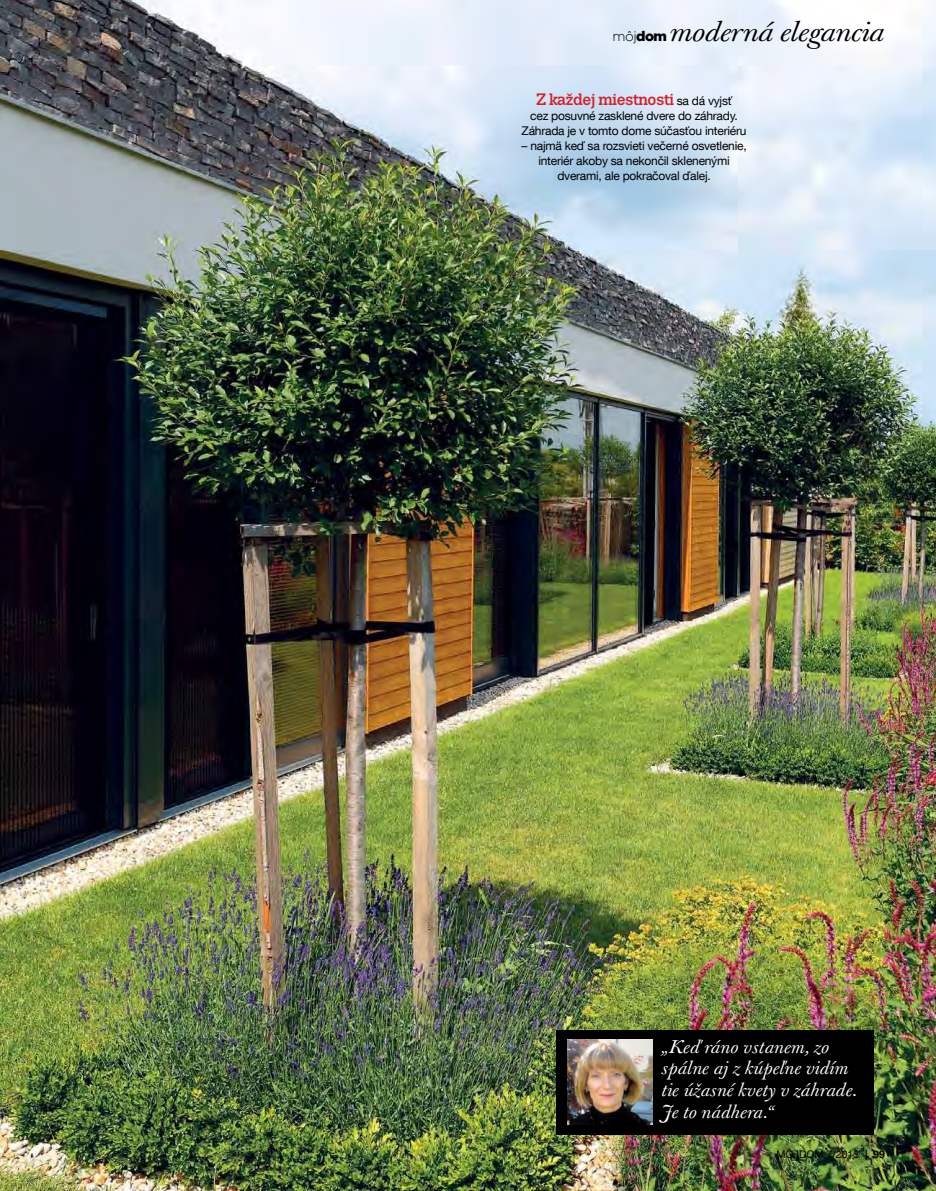
<style>
.page{position:relative;width:936px;height:1191px;background:#fff}
.page>*{position:absolute;margin:0;border:0;box-sizing:border-box;transform-origin:0 0}
.t1{font:italic 27px "Baskerville 120 Pro";letter-spacing:-.02em;color:#000;scale:1.25 1}
.t2{font:italic 18px/21.6px "Baskerville 120 Pro";color:#fff;scale:1.15 1}
.t3{font:500 16.5px "Trivia Slab";letter-spacing:-.02em;color:#d2232a}
.t4{font:12px/15px "Helvetica Neue LT Com";letter-spacing:-.02em;color:#000;text-align:center}
.t5{font:10.5px "Helvetica Neue LT Com";color:#000}
.s1{font-family:"Gotham";font-weight:300;font-style:normal;font-size:13.8px}
.s2{font-family:"Gotham";font-weight:900;font-style:normal;font-size:13.8px}
.s3{font-family:"Helvetica Neue LT Com";font-weight:400;font-size:12px;color:#000}
.s4{font-weight:700}
</style>
<div class="page">
<img style="left:0;top:0;width:935px;height:1191px">
<div style="left:556px;top:1030px;width:317px;height:105px;background:#000"></div>
<img style="left:567px;top:1039px;width:85px;height:85px">
<h1 class="t1" style="left:612px;top:14px;width:219px"><span class="s1">môj</span><span class="s2">dom</span> moderná elegancia</h1>
<h3 class="t3" style="left:536px;top:91px;width:198px">Z každej miestnosti <span class="s3">sa dá vyjsť</span></h3>
<p class="t4" style="left:521px;top:108px;width:226px">cez posuvné zasklené dvere do záhrady.<br>Záhrada je v tomto dome súčasťou interiéru</p>
<p class="t4" style="left:521px;top:138px;width:227px">– najmä keď sa rozsvieti večerné osvetlenie, interiér akoby sa nekončil sklenenými dverami, ale pokračoval ďalej.</p>
<h2 class="t2" style="left:661px;top:1036px;width:171px">„Keď ráno vstanem, zo spálne aj z kúpeľne vidím tie úžasné kvety v záhrade.<br>Je to nádhera.“</h2>
<p class="t5" style="left:776px;top:1147px;width:110px">môjdom 7/2013 <span class="s4">| 99</span></p>
</div>
